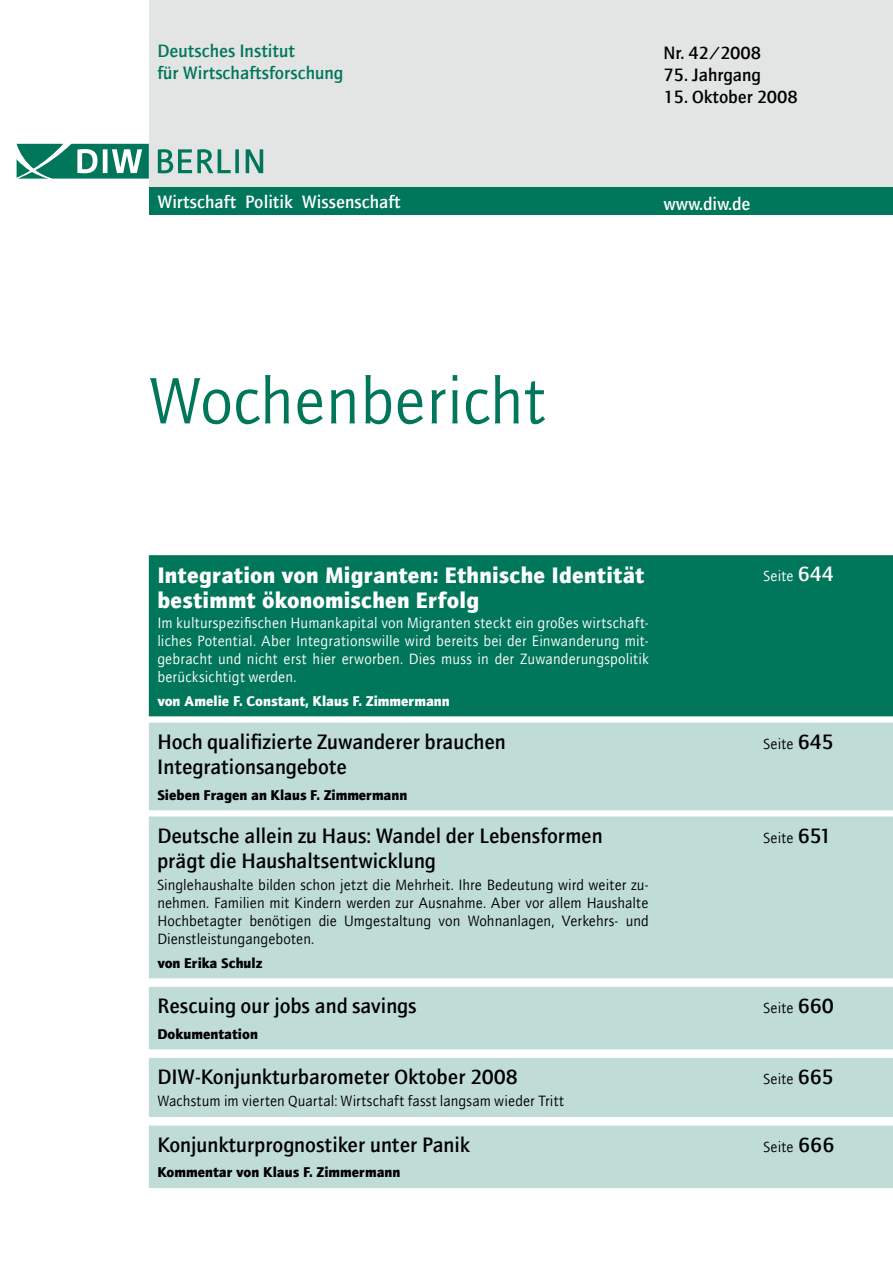
<style>
.page{position:relative;width:893px;height:1263px;background:#fff}
.page>*{position:absolute;margin:0;border:0;box-sizing:border-box;transform-origin:0 0}
.t1{font:66px "AT Quay Sans";color:#00765a}
.t2{font:900 22.5px/25.5px "AT Quay Sans";letter-spacing:.01em;color:#fff}
.t3{font:500 21px/25.2px "AT Quay Sans";color:#000}
.t4{font:500 18px/21.6px "AT Quay Sans";color:#00765a}
.t5{font:500 18px "AT Quay Sans";color:#fff}
.t6{font:500 18px "AT Quay Sans";color:#000}
.t7{font:15px/18px "AT Quay Sans";color:#000;text-align:justify}
.t8{font:15px/18px "AT Quay Sans";letter-spacing:.01em;color:#fff;text-align:justify}
.t9{font:900 14.25px "AT Quay Sans";color:#000}
.t10{font:900 14.25px "AT Quay Sans";color:#fff}
.s1{font-weight:500;font-size:21px}
</style>
<div class="page">
<div style="left:149px;top:0;width:744px;height:187px;background:#e3e4e4"></div>
<div style="left:149px;top:187px;width:744px;height:27px;background:#00765a"></div>
<svg style="left:17px;top:144px;width:132px;height:35px"></svg>
<svg style="left:158px;top:149px;width:105px;height:24px"></svg>
<div style="left:149px;top:555px;width:744px;height:161px;background:#00765a"></div>
<svg style="left:149px;top:722px;width:744px;height:466px;background:#c3dfd8"></svg>
<p class="t4" style="left:157px;top:40px;width:187px">Deutsches Institut<br>für Wirtschaftsforschung</p>
<p class="t6" style="left:663px;top:43px;width:99px">Nr. 42/2008</p>
<p class="t6" style="left:663px;top:64px;width:99px">75. Jahrgang</p>
<p class="t6" style="left:663px;top:86px;width:136px">15. Oktober 2008</p>
<p class="t5" style="left:157px;top:191px;width:245px">Wirtschaft Politik Wissenschaft</p>
<p class="t5" style="left:663px;top:193px;width:88px">www.diw.de</p>
<h1 class="t1" style="left:149px;top:362px;width:399px">Wochenbericht</h1>
<h2 class="t2" style="left:157px;top:562px;width:489px">Integration von Migranten: Ethnische Identität bestimmt ökonomischen Erfolg</h2>
<p class="t8" style="left:157px;top:614px;width:493px">Im kulturspezifischen Humankapital von Migranten steckt ein großes wirtschaft&shy;liches Potential. Aber Integrationswille wird bereits bei der Einwanderung mit&shy;gebracht und nicht erst hier erworben. Dies muss in der Zuwanderungspolitik berücksichtigt werden.</p>
<p class="t10" style="left:157px;top:692px;width:294px">von Amelie F. Constant, Klaus F. Zimmermann</p>
<h3 class="t3" style="left:157px;top:729px;width:350px">Hoch qualifizierte Zuwanderer brauchen<br>Integrations-angebote</h3>
<p class="t9" style="left:157px;top:786px;width:252px">Sieben Fragen an Klaus F. Zimmermann</p>
<h3 class="t3" style="left:157px;top:823px;width:447px">Deutsche allein zu Haus: Wandel der Lebensformen prägt die Haushaltsentwicklung</h3>
<p class="t7" style="left:157px;top:876px;width:493px">Singlehaushalte bilden schon jetzt die Mehrheit. Ihre Bedeutung wird weiter zu&shy;nehmen. Familien mit Kindern werden zur Ausnahme. Aber vor allem Haushalte Hochbetagter benötigen die Umgestaltung von Wohnanlagen, Verkehrs- und Dienstleistungangeboten.</p>
<p class="t9" style="left:157px;top:954px;width:107px">von Erika Schulz</p>
<h3 class="t3" style="left:157px;top:993px;width:261px">Rescuing our jobs and savings</h3>
<p class="t9" style="left:157px;top:1025px;width:102px">Dokumentation</p>
<h3 class="t3" style="left:157px;top:1064px;width:362px">DIW-Konjunkturbarometer Oktober 2008</h3>
<p class="t7" style="left:157px;top:1092px;width:408px">Wachstum im vierten Quartal: Wirtschaft fasst langsam wieder Tritt</p>
<h3 class="t3" style="left:157px;top:1132px;width:314px">Konjunkturprognostiker unter Panik</h3>
<p class="t9" style="left:157px;top:1164px;width:245px">Kommentar von Klaus F. Zimmermann</p>
<p class="t8" style="left:764px;top:567px;width:72px">Seite <span class="s1">644</span></p>
<p class="t7" style="left:764px;top:735px;width:72px">Seite <span class="s1">645</span></p>
<p class="t7" style="left:764px;top:828px;width:70px">Seite <span class="s1">651</span></p>
<p class="t7" style="left:764px;top:999px;width:72px">Seite <span class="s1">660</span></p>
<p class="t7" style="left:764px;top:1070px;width:72px">Seite <span class="s1">665</span></p>
<p class="t7" style="left:764px;top:1137px;width:72px">Seite <span class="s1">666</span></p>
</div>
